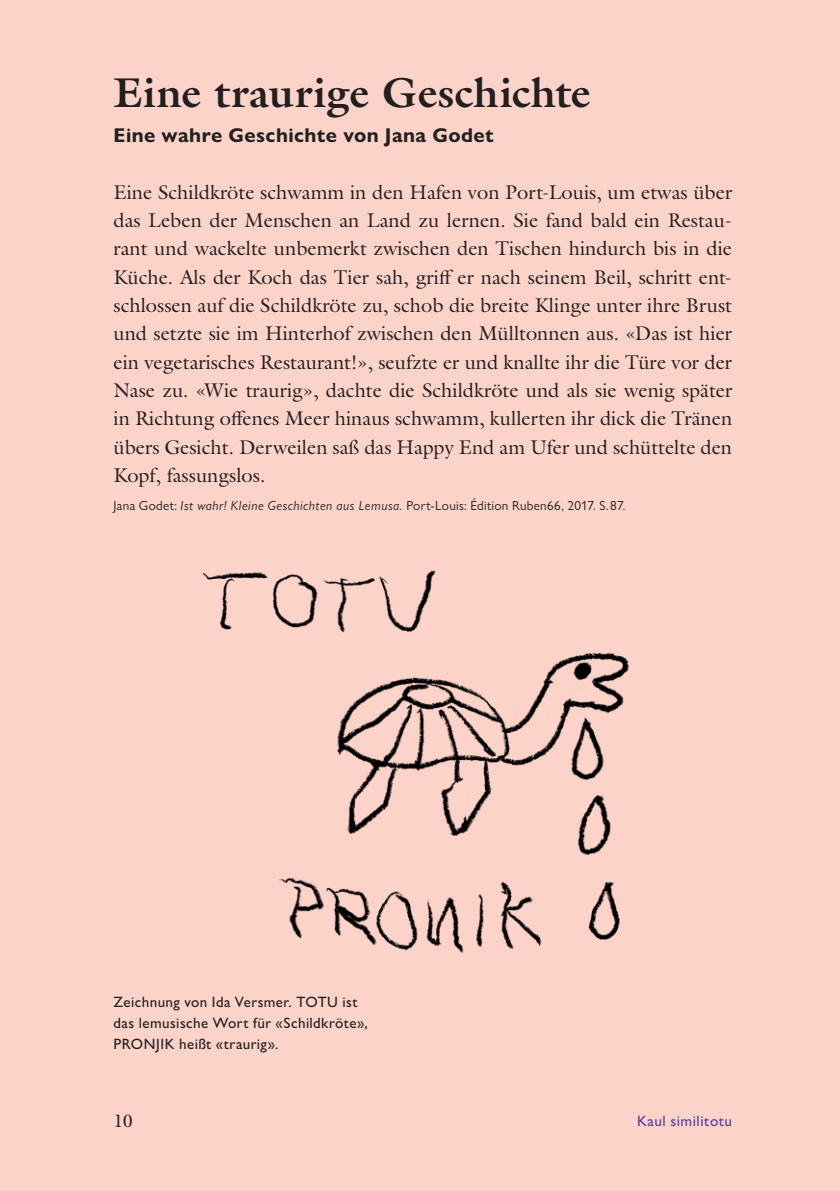
<style>
.page{position:relative;width:840px;height:1191px;background:#fff}
.page>*{position:absolute;margin:0;border:0;box-sizing:border-box;transform-origin:0 0}
.Titel{font:700 42px "Galliard Pro";letter-spacing:.005em;color:#231f20}
.Lauftext_stumpf{font:20px/28.4px "Galliard Pro";color:#231f20;text-align:justify}
.Unterzeile{font:700 20px "Gill Sans Nova";letter-spacing:.02em;color:#231f20}
.t1{font:18px "Galliard Pro";color:#231f20}
.Bildlegende_FA{font:500 15px/21.2px "Gill Sans Nova";letter-spacing:.025em;color:#231f20}
.t2{font:500 15px "Gill Sans Nova";letter-spacing:.035em;color:#573e99}
.Anmerkung_am_Textende{font:13.2px "Gill Sans Nova";letter-spacing:.02em;color:#231f20}
.s1{font-style:italic}
</style>
<div class="page">
<div style="left:0;top:0;width:839px;height:1191px;background:#fcd3c9"></div>
<img style="left:204px;top:570px;width:425px;height:384px">
<p class="Titel" style="left:113px;top:65px;width:478px">Eine traurige Geschichte</p>
<p class="Unterzeile" style="left:113px;top:123px;width:381px">Eine wahre Geschichte von Jana Godet</p>
<p class="Lauftext_stumpf" style="left:113px;top:177px;width:620px">Eine Schildkröte schwamm in den Hafen von Port-Louis, um etwas über das Leben der Menschen an Land zu lernen. Sie fand bald ein Restau&shy;rant und wackelte unbemerkt zwischen den Tischen hindurch bis in die Küche. Als der Koch das Tier sah, griff er nach seinem Beil, schritt ent&shy;schlossen auf die Schildkröte zu, schob die breite Klinge unter ihre Brust und setzte sie im Hinterhof zwischen den Mülltonnen aus. «Das ist hier ein vegetarisches Restaurant!», seufzte er und knallte ihr die Türe vor der Nase zu. «Wie traurig», dachte die Schildkröte und als sie wenig später in Richtung offenes Meer hinaus schwamm, kullerten ihr dick die Tränen übers Gesicht. Derweilen saß das Happy End am Ufer und schüttelte den Kopf, fassungslos.</p>
<p class="Anmerkung_am_Textende" style="left:113px;top:498px;width:513px">Jana Godet: <span class="s1">Ist wahr! Kleine Geschichten aus Lemusa.</span> Port-Louis: Édition Ruben66, 2017. S.87.</p>
<p class="Bildlegende_FA" style="left:113px;top:990px;width:256px">Zeichnung von Ida Versmer. TOTU ist das lemusische Wort für «Schildkröte»,<br>PRONJIK heißt «traurig».</p>
<p class="t1" style="left:113px;top:1108px;width:21px">10</p>
<p class="t2" style="left:636px;top:1111px;width:97px">Kaul similitotu</p>
</div>
